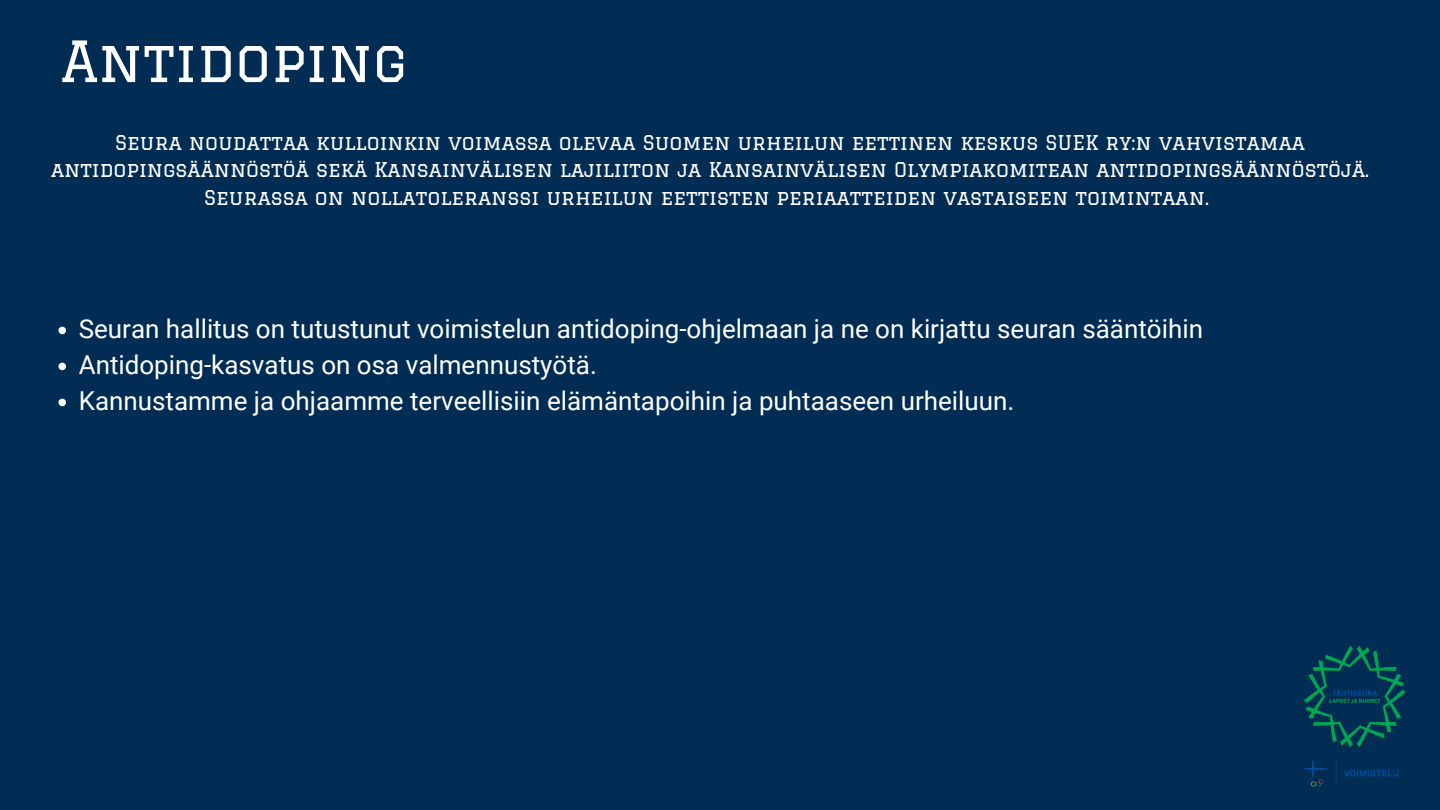
<style>
.page{position:relative;width:1440px;height:810px;background:#012c54}
.page>*{position:absolute;margin:0;border:0;box-sizing:border-box;transform-origin:0 0}
.t1{font:55.5px "Graduate";color:#fff}
.t2{font:26px "Roboto";color:#fff}
.t3{font:20px/27.8px "Graduate";color:#fff;text-align:center}
</style>
<div class="page">
<svg style="left:59px;top:327px;width:7px;height:7px"></svg>
<svg style="left:59px;top:363px;width:7px;height:7px"></svg>
<svg style="left:59px;top:399px;width:7px;height:7px"></svg>
<img style="left:1304px;top:645px;width:102px;height:142px">
<p class="t1" style="left:61px;top:29px;width:347px">Antidoping</p>
<p class="t3" style="left:51px;top:128px;width:1320px">Seura noudattaa kulloinkin voimassa olevaa Suomen urheilun eettinen keskus SUEK ry:n vahvistamaa antidopingsäännöstöä sekä Kansainvälisen lajiliiton ja Kansainvälisen Olympiakomitean antidopingsäännöstöjä.<br>Seurassa on nollatoleranssi urheilun eettisten periaatteiden vastaiseen toimintaan.</p>
<p class="t2" style="left:79px;top:314px;width:1126px">Seuran hallitus on tutustunut voimistelun antidoping-ohjelmaan ja ne on kirjattu seuran sääntöihin</p>
<p class="t2" style="left:79px;top:350px;width:520px">Antidoping-kasvatus on osa valmennustyötä.</p>
<p class="t2" style="left:79px;top:386px;width:937px">Kannustamme ja ohjaamme terveellisiin elämäntapoihin ja puhtaaseen urheiluun.</p>
</div>
